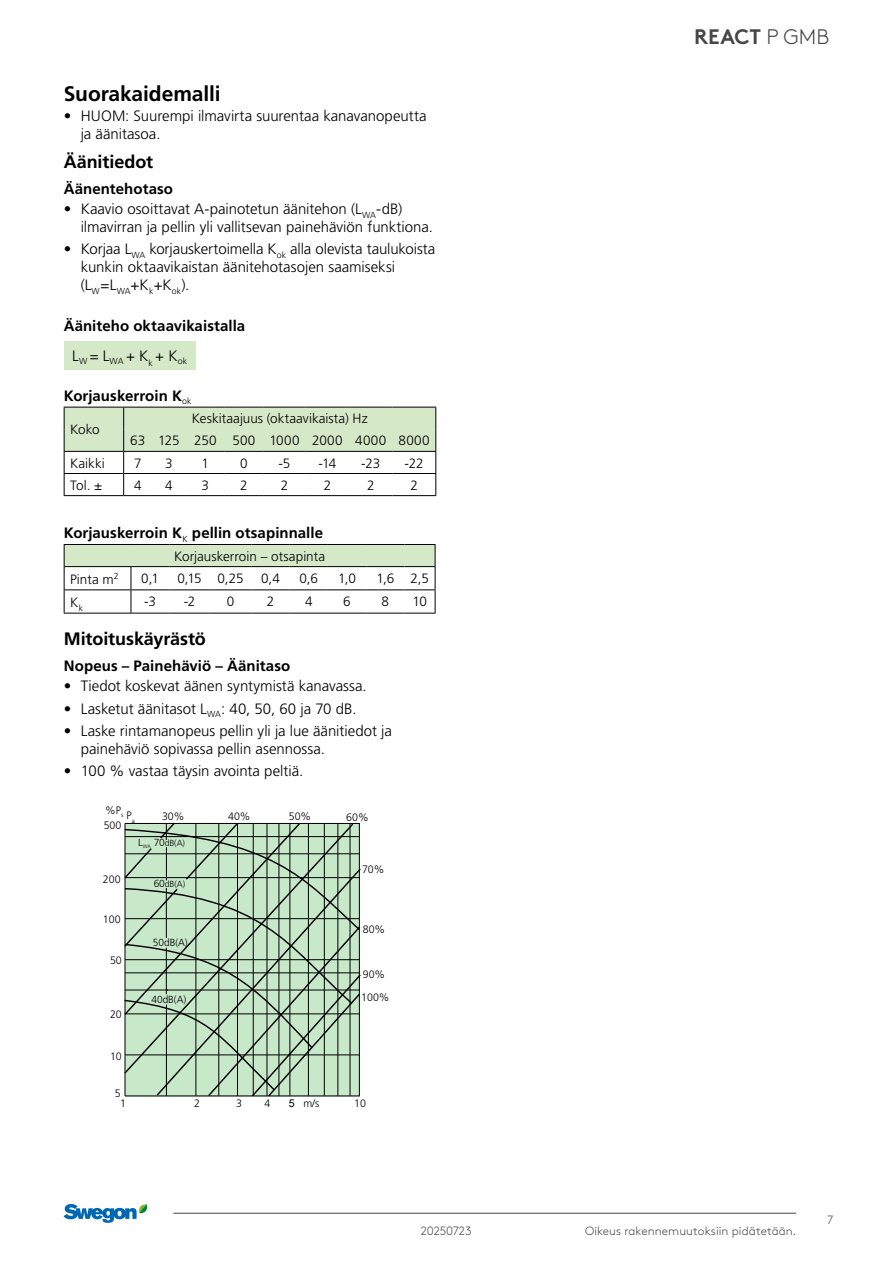
<style>
.page{position:relative;width:893px;height:1263px;background:#fff}
.page>*{position:absolute;margin:0;border:0;box-sizing:border-box;transform-origin:0 0}
.t1{font:700 21px "Frutiger LT Pro";letter-spacing:-.005em;color:#000}
.t2{font:700 21px "Swegon Brown";color:#464846}
.t3{font:700 18px "Frutiger LT Pro";letter-spacing:-.005em;color:#000}
.t4{font:300 15px/18px "Frutiger LT Pro";letter-spacing:-.005em;color:#000}
.t5{font:700 15px/29.8px "Frutiger LT Pro";letter-spacing:.005em;color:#000}
.t6{font:300 13.5px/22.2px "Frutiger LT Pro";color:#000;text-align:center}
.t7{font:300 12px "Swegon Brown";letter-spacing:.005em;color:#464846}
.t8{font:300 12px "Swegon Brown";letter-spacing:-.015em;color:#464846}
.t9{font:300 10.8px/15.1px "Frutiger LT Pro";color:#000}
.t10{font:300 10.35px "Frutiger LT Pro";color:#000}
.t11{font:300 8.85px "Frutiger LT Pro";color:#000}
.s1{font-weight:300}
.s2{font-size:10.35px}
.s3{font-family:"Arial";font-weight:400}
</style>
<div class="page">
<hr style="left:173px;top:1213px;width:623px;height:1px;background:#464846">
<svg style="left:64px;top:1204px;width:84px;height:19px"></svg>
<svg style="left:124px;top:822px;width:237px;height:275px;background:#abc6ac"></svg>
<div style="left:64px;top:341px;width:132px;height:29px;background:#d5e9c9"></div>
<svg style="left:64px;top:407px;width:372px;height:89px"></svg>
<hr style="left:152px;top:451px;width:34px;height:1px;background:#000">
<hr style="left:186px;top:451px;width:39px;height:1px;background:#000">
<hr style="left:225px;top:451px;width:38px;height:1px;background:#000">
<hr style="left:263px;top:451px;width:43px;height:1px;background:#000">
<hr style="left:306px;top:451px;width:43px;height:1px;background:#000">
<hr style="left:349px;top:451px;width:43px;height:1px;background:#000">
<hr style="left:392px;top:451px;width:44px;height:1px;background:#000">
<hr style="left:64px;top:613px;width:67px;height:1px;background:#000">
<hr style="left:131px;top:613px;width:38px;height:1px;background:#000">
<hr style="left:169px;top:613px;width:41px;height:1px;background:#000">
<hr style="left:210px;top:613px;width:41px;height:1px;background:#000">
<hr style="left:251px;top:613px;width:39px;height:1px;background:#000">
<hr style="left:290px;top:613px;width:38px;height:1px;background:#000">
<hr style="left:328px;top:613px;width:38px;height:1px;background:#000">
<hr style="left:366px;top:613px;width:38px;height:1px;background:#000">
<hr style="left:404px;top:613px;width:31px;height:1px;background:#000">
<hr style="left:64px;top:544px;width:67px;height:1px;background:#000">
<hr style="left:131px;top:544px;width:38px;height:1px;background:#000">
<hr style="left:169px;top:544px;width:41px;height:1px;background:#000">
<hr style="left:210px;top:544px;width:41px;height:1px;background:#000">
<hr style="left:251px;top:544px;width:39px;height:1px;background:#000">
<hr style="left:290px;top:544px;width:38px;height:1px;background:#000">
<hr style="left:328px;top:544px;width:38px;height:1px;background:#000">
<hr style="left:366px;top:544px;width:38px;height:1px;background:#000">
<hr style="left:404px;top:544px;width:31px;height:1px;background:#000">
<svg style="left:64px;top:545px;width:372px;height:68px"></svg>
<hr style="left:64px;top:566px;width:67px;height:1px;background:#000">
<hr style="left:131px;top:566px;width:38px;height:1px;background:#000">
<hr style="left:169px;top:566px;width:41px;height:1px;background:#000">
<hr style="left:210px;top:566px;width:41px;height:1px;background:#000">
<hr style="left:251px;top:566px;width:39px;height:1px;background:#000">
<hr style="left:290px;top:566px;width:38px;height:1px;background:#000">
<hr style="left:328px;top:566px;width:38px;height:1px;background:#000">
<hr style="left:366px;top:566px;width:38px;height:1px;background:#000">
<hr style="left:404px;top:566px;width:31px;height:1px;background:#000">
<h1 class="t1" style="left:64px;top:81px;width:158px">Suorakaidemalli</h1>
<p class="t4" style="left:81px;top:107px;width:347px;text-indent:-17px">• HUOM: Suurempi ilmavirta suurentaa kanavanopeutta ja äänitasoa.</p>
<p class="t3" style="left:64px;top:151px;width:91px">Äänitiedot</p>
<p class="t5" style="left:64px;top:174px;width:111px">Äänentehotaso</p>
<p class="t4" style="left:81px;top:200px;width:354px;text-indent:-17px">• Kaavio osoittavat A-painotetun äänitehon (L<sub>WA</sub>-dB) ilmavirran ja pellin yli vallitsevan painehäviön funktiona.</p>
<p class="t4" style="left:81px;top:240px;width:356px;text-indent:-17px">• Korjaa L<sub>WA</sub> korjauskertoimella K<sub>ok</sub> alla olevista taulukoista kunkin oktaavikaistan äänitehotasojen saamiseksi (L<sub>W</sub>=L<sub>WA</sub>+K<sub>k</sub>+K<sub>ok</sub>).</p>
<p class="t5" style="left:72px;top:311px;width:174px;text-indent:-9px">Ääniteho oktaavikaistalla<br><span class="s1">L</span><sub>W</sub> <span class="s1">= L</span><sub>WA</sub> <span class="s1">+ K</span><sub>k</sub> <span class="s1">+ K</span><sub>ok</sub></p>
<p class="t5" style="left:64px;top:381px;width:129px">Korjauskerroin K<sub>ok</sub></p>
<p class="t6" style="left:70px;top:419px;width:31px">Koko</p>
<p class="t6" style="left:130px;top:408px;width:301px">Keskitaajuus (oktaavikaista) Hz<br>63 125 250 500 1000 2000 4000 8000</p>
<p class="t6" style="left:70px;top:452px;width:36px">Kaikki</p>
<p class="t6" style="left:134px;top:452px;width:9px">7</p>
<p class="t6" style="left:165px;top:452px;width:9px">3</p>
<p class="t6" style="left:202px;top:452px;width:9px">1</p>
<p class="t6" style="left:240px;top:452px;width:9px">0</p>
<p class="t6" style="left:278px;top:452px;width:13px">-5</p>
<p class="t6" style="left:318px;top:452px;width:20px">-14</p>
<p class="t6" style="left:361px;top:452px;width:21px">-23</p>
<p class="t6" style="left:405px;top:452px;width:21px">-22</p>
<p class="t6" style="left:70px;top:474px;width:34px">Tol. ±</p>
<p class="t6" style="left:134px;top:474px;width:9px">4</p>
<p class="t6" style="left:165px;top:474px;width:9px">4</p>
<p class="t6" style="left:202px;top:474px;width:9px">3</p>
<p class="t6" style="left:240px;top:474px;width:9px">2</p>
<p class="t6" style="left:281px;top:474px;width:9px">2</p>
<p class="t6" style="left:324px;top:474px;width:9px">2</p>
<p class="t6" style="left:367px;top:474px;width:9px">2</p>
<p class="t6" style="left:410px;top:474px;width:9px">2</p>
<p class="t5" style="left:64px;top:518px;width:261px">Korjauskerroin K<sub>K</sub> pellin otsapinnalle</p>
<p class="t6" style="left:174px;top:545px;width:153px">Korjauskerroin – otsapinta</p>
<p class="t6" style="left:70px;top:568px;width:50px">Pinta m<sup>2</sup></p>
<p class="t6" style="left:141px;top:567px;width:19px">0,1</p>
<p class="t6" style="left:177px;top:567px;width:68px">0,15 0,25</p>
<p class="t6" style="left:261px;top:567px;width:20px">0,4</p>
<p class="t6" style="left:299px;top:567px;width:20px">0,6</p>
<p class="t6" style="left:338px;top:567px;width:19px">1,0</p>
<p class="t6" style="left:376px;top:567px;width:54px">1,6 2,5</p>
<p class="t6" style="left:70px;top:591px;width:14px">K<sub>k</sub></p>
<p class="t6" style="left:144px;top:590px;width:13px">-3</p>
<p class="t6" style="left:184px;top:590px;width:13px">-2</p>
<p class="t6" style="left:227px;top:590px;width:9px">0</p>
<p class="t6" style="left:267px;top:590px;width:9px">2</p>
<p class="t6" style="left:305px;top:590px;width:9px">4</p>
<p class="t6" style="left:343px;top:590px;width:9px">6</p>
<p class="t6" style="left:382px;top:590px;width:9px">8</p>
<p class="t6" style="left:413px;top:590px;width:16px">10</p>
<p class="t3" style="left:64px;top:628px;width:144px">Mitoituskäyrästö</p>
<p class="t5" style="left:64px;top:651px;width:228px">Nopeus – Painehäviö – Äänitaso</p>
<p class="t4" style="left:64px;top:677px;width:305px">• Tiedot koskevat äänen syntymistä kanavassa.</p>
<p class="t4" style="left:64px;top:699px;width:294px">• Lasketut äänitasot L<sub>WA</sub>: 40, 50, 60 ja 70 dB.</p>
<p class="t4" style="left:81px;top:722px;width:313px;text-indent:-17px">• Laske rintamanopeus pellin yli ja lue äänitiedot ja painehäviö sopivassa pellin asennossa.</p>
<p class="t4" style="left:64px;top:762px;width:241px">• 100 % vastaa täysin avointa peltiä.</p>
<p class="t9" style="left:104px;top:802px;width:21px">%P<sub>s<br></sub>500</p>
<p class="t9" style="left:127px;top:808px;width:10px">P<sub>a</sub></p>
<p class="t9" style="left:162px;top:809px;width:24px">30%</p>
<p class="t9" style="left:228px;top:809px;width:24px">40%</p>
<p class="t9" style="left:289px;top:809px;width:24px">50%</p>
<p class="t9" style="left:346px;top:809px;width:24px">60%</p>
<p class="t9" style="left:103px;top:872px;width:19px">200</p>
<p class="t9" style="left:103px;top:912px;width:19px">100</p>
<p class="t9" style="left:110px;top:952px;width:13px">50</p>
<p class="t9" style="left:110px;top:1007px;width:13px">20</p>
<p class="t9" style="left:110px;top:1048px;width:13px">10</p>
<p class="t9" style="left:115px;top:1086px;width:7px">5</p>
<p class="t11" style="left:143px;top:838px;width:44px"><sub>W</sub> <span class="s2">70</span>dB(A)</p>
<p class="t10" style="left:138px;top:836px;width:14px">L <sub>A</sub></p>
<p class="t11" style="left:154px;top:879px;width:33px"><span class="s2">60</span>dB(A)</p>
<p class="t10" style="left:153px;top:936px;width:36px">50dB(A)</p>
<p class="t10" style="left:151px;top:993px;width:36px">40dB(A)</p>
<p class="t9" style="left:362px;top:861px;width:24px">70%</p>
<p class="t9" style="left:363px;top:921px;width:24px">80%</p>
<p class="t9" style="left:361px;top:963px;width:30px;line-height:22.4px">90%<br>100%</p>
<p class="t9" style="left:120px;top:1096px;width:7px">1</p>
<p class="t9" style="left:194px;top:1096px;width:7px">2</p>
<p class="t9" style="left:236px;top:1096px;width:7px">3</p>
<p class="t9" style="left:264px;top:1096px;width:7px">4</p>
<p class="t9" style="left:289px;top:1096px;width:32px"><span class="s3">5</span> m/s</p>
<p class="t9" style="left:354px;top:1096px;width:13px">10</p>
<h1 class="t2" style="left:694px;top:20px;width:137px">REACT <span class="s1">P GMB</span></h1>
<p class="t8" style="left:421px;top:1221px;width:52px">20250723</p>
<p class="t7" style="left:585px;top:1221px;width:213px">Oikeus rakennemuutoksiin pidätetään.</p>
<p class="t7" style="left:827px;top:1211px;width:8px">7</p>
</div>
